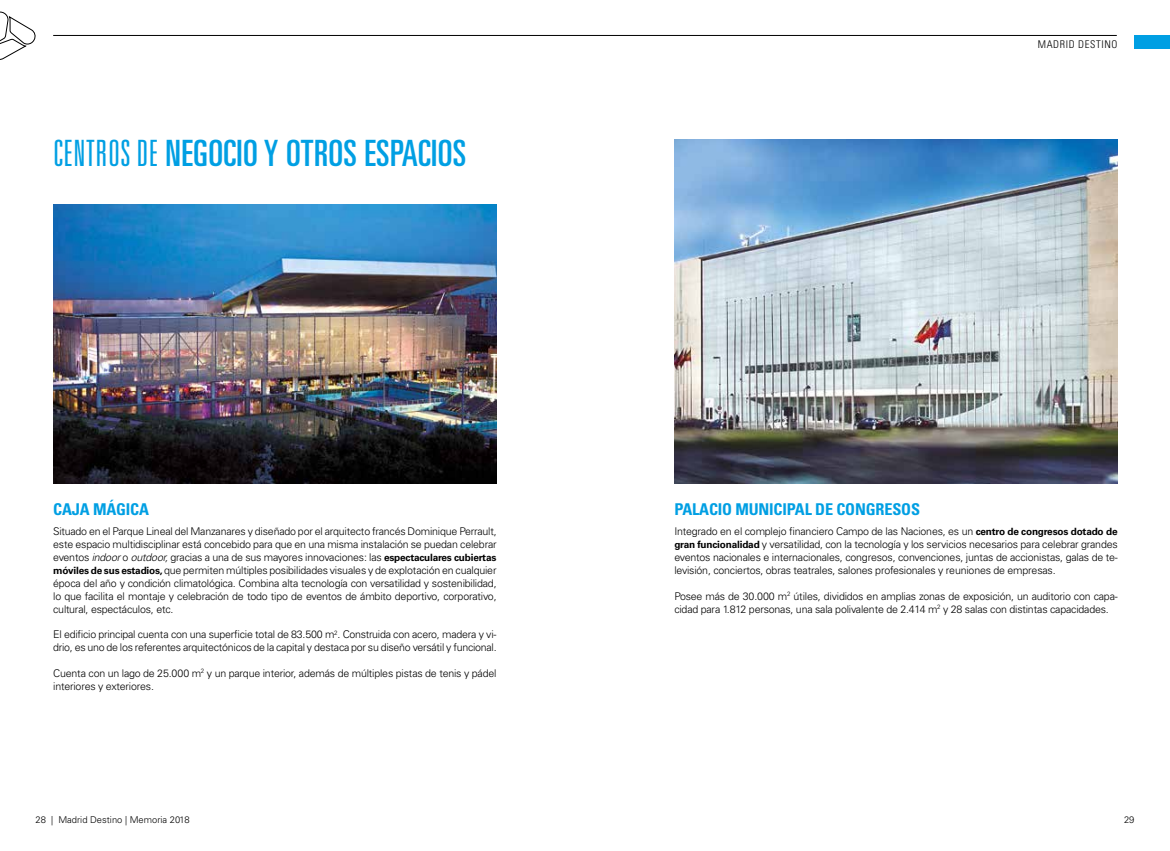
<style>
.page{position:relative;width:1170px;height:851px;background:#fff}
.page>*{position:absolute;margin:0;border:0;box-sizing:border-box;transform-origin:0 0}
.t1{font:ultra-condensed 36.25px "Univers LT Std";letter-spacing:.01em;color:#009fe3}
.t2{font:700 condensed 16.25px "Univers LT Std";letter-spacing:-.01em;color:#009fe3}
.t3{font:300 10.62px/12.9px "Univers LT Std";letter-spacing:-.02em;color:#000}
.t4{font:300 condensed 10.62px "Univers LT Std";letter-spacing:.06em;color:#000}
.t5{font:300 9.38px "Univers LT Std";color:#000}
.s1{font-weight:300}
.s2{font-style:italic}
.s3{font-weight:700;font-size:10px}
</style>
<div class="page">
<hr style="left:53px;top:35px;width:1063px;height:1px;background:#000">
<div style="left:1134px;top:35px;width:35px;height:14px;background:#009fe3"></div>
<svg style="left:0;top:12px;width:36px;height:48px"></svg>
<img style="left:674px;top:140px;width:443px;height:343px">
<img style="left:53px;top:205px;width:443px;height:278px">
<h1 class="t1" style="left:53px;top:132px;width:414px"><span class="s1">CENTROS DE</span> NEGOCIO Y OTROS ESPACIOS</h1>
<h2 class="t2" style="left:53px;top:498px;width:97px">CAJA MÁGICA</h2>
<p class="t3" style="left:53px;top:525px;width:445px;text-align:justify">Situado en el Parque Lineal del Manzanares y diseñado por el arquitecto francés Dominique Perrault, este espacio multidisciplinar está concebido para que en una misma instalación se puedan celebrar eventos <span class="s2">indoor</span> o <span class="s2">outdoor,</span> gracias a una de sus mayores innovaciones: las <span class="s3">espectaculares cubiertas móviles de sus estadios,</span> que permiten múltiples posibilidades visuales y de explotación en cualquier época del año y condición climatológica. Combina alta tecnología con versatilidad y sostenibilidad, lo que facilita el montaje y celebración de todo tipo de eventos de ámbito deportivo, corporativo, cultural, espectáculos, etc.</p>
<p class="t3" style="left:53px;top:628px;width:445px">El edificio principal cuenta con una superficie total de 83.500 m<sup>2</sup>. Construida con acero, madera y vi&shy;drio, es uno de los referentes arquitectónicos de la capital y destaca por su diseño versátil y funcional.</p>
<p class="t3" style="left:53px;top:666px;width:445px">Cuenta con un lago de 25.000 m<sup>2</sup> y un parque interior, además de múltiples pistas de tenis y pádel interiores y exteriores.</p>
<p class="t4" style="left:1037px;top:38px;width:81px">MADRID DESTINO</p>
<h2 class="t2" style="left:674px;top:498px;width:247px">PALACIO MUNICIPAL DE CONGRESOS</h2>
<p class="t3" style="left:674px;top:525px;width:445px;text-align:justify">Integrado en el complejo financiero Campo de las Naciones, es un <span class="s3">centro de congresos dotado de gran funcionalidad</span> y versatilidad, con la tecnología y los servicios necesarios para celebrar grandes eventos nacionales e internacionales, congresos, convenciones, juntas de accionistas, galas de te&shy;levisión, conciertos, obras teatrales, salones profesionales y reuniones de empresas.</p>
<p class="t3" style="left:674px;top:589px;width:445px">Posee más de 30.000 m<sup>2</sup> útiles, divididos en amplias zonas de exposición, un auditorio con capa&shy;cidad para 1.812 personas, una sala polivalente de 2.414 m<sup>2</sup> y 28 salas con distintas capacidades.</p>
<p class="t5" style="left:35px;top:813px;width:156px">28 | Madrid Destino | Memoria 2018</p>
<p class="t5" style="left:1123px;top:813px;width:12px">29</p>
</div>
